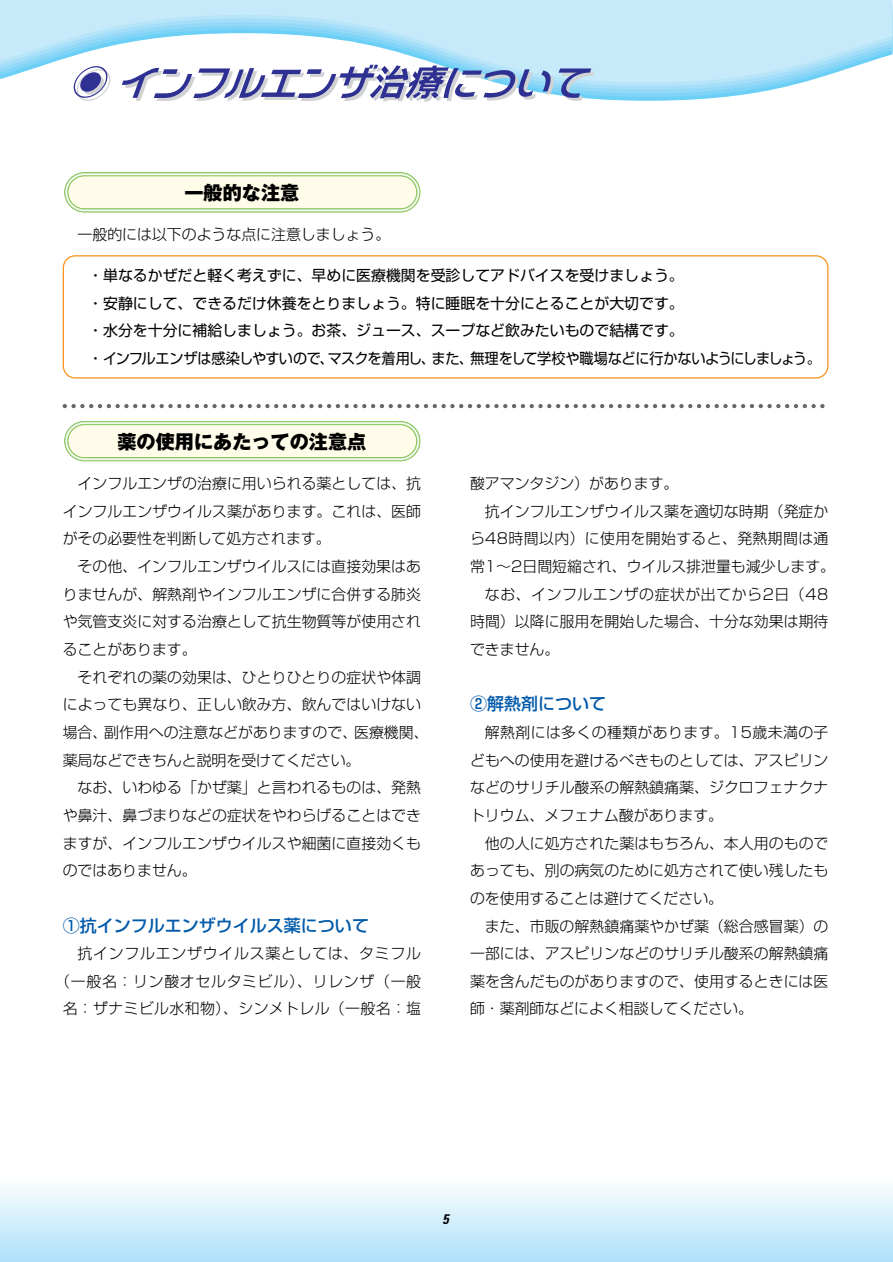
<style>
.page{position:relative;width:893px;height:1262px;background:#fff}
.page>*{position:absolute;margin:0;border:0;box-sizing:border-box;transform-origin:0 0}
.t1{font:19.2px "Gothic MB101 hea";color:#000}
.t2{font:500 16.95px "Shin Go";color:#015aaa}
.t3{font:300 14.85px/27.6px "Shin Go";letter-spacing:.005em;color:#000;text-align:justify}
.t4{font:14.85px/27.6px "Shin Go";color:#000}
.t5{font:300 14.85px/27.6px "Shin Go";letter-spacing:.045em;color:#000;text-align:right}
.t6{font:300 14.85px "Shin Go";letter-spacing:.025em;color:#000}
.t7{font:300 14.85px "Shin Go";letter-spacing:.035em;color:#000}
.t8{font:italic 700 condensed 13.8px "Univers";color:#000}
</style>
<div class="page">
<div style="left:63px;top:255px;width:765px;height:123px;border:1px solid #f7931d;border-radius:12px"></div>
<div style="left:66px;top:174px;width:352px;height:37px;background:#fffde9;border:1px solid #fff;border-radius:18px"></div>
<div style="left:64px;top:172px;width:356px;height:40px;border:4px solid #71bf44;border-radius:18px"></div>
<div style="left:65px;top:173px;width:354px;height:39px;border:3px solid #aad489;border-radius:18px"></div>
<div style="left:65px;top:173px;width:354px;height:38px;border:2px solid #c5e0ae;border-radius:18px"></div>
<div style="left:66px;top:174px;width:352px;height:37px;border:1px solid #fff;border-radius:18px"></div>
<div style="left:66px;top:423px;width:352px;height:36px;background:#fffde9;border:1px solid #fff;border-radius:18px"></div>
<div style="left:65px;top:421px;width:355px;height:40px;border:3px solid #8dc964;border-radius:18px"></div>
<div style="left:65px;top:422px;width:354px;height:38px;border:3px solid #aad489;border-radius:18px"></div>
<div style="left:66px;top:422px;width:353px;height:38px;border:1px solid #dfeed4;border-radius:18px"></div>
<div style="left:66px;top:423px;width:352px;height:36px;border:1px solid #fff;border-radius:18px"></div>
<div style="left:0;top:1178px;width:892px;height:84px;background:linear-gradient(to bottom,#fcfefe,#afe1f9)"></div>
<svg style="left:0;top:0;width:892px;height:82px;fill:#c6eafa"></svg>
<svg style="left:72px;top:66px;width:41px;height:35px"></svg>
<svg style="left:122px;top:65px;width:472px;height:37px"></svg>
<svg style="left:65px;top:404px;width:760px;height:4px"></svg>
<p class="t1" style="left:184px;top:185px;width:116px">一般的な注意</p>
<p class="t3" style="left:78px;top:223px;width:314px">一般的には以下のような点に注意しましょう。</p>
<p class="t4" style="left:88px;top:263px;width:734px">・単なるかぜだと軽く考えずに、早めに医療機関を受診してアドバイスを受けましょう。<br>・安静にして、できるだけ休養をとりましょう。特に睡眠を十分にとることが大切です。<br>・水分を十分に補給しましょう。お茶、ジュース、スープなど飲みたいもので結構です。<br>・インフルエンザは感染しやすいので、マスクを着用し、また、無理をして学校や職場などに行かないようにしましょう。</p>
<p class="t1" style="left:117px;top:434px;width:250px">薬の使用にあたっての注意点</p>
<p class="t3" style="left:63px;top:472px;width:360px;text-indent:15px">インフルエンザの治療に用いられる薬としては、抗インフルエンザウイルス薬があります。これは、医師がその必要性を判断して処方されます。</p>
<p class="t3" style="left:63px;top:555px;width:360px;text-indent:15px">その他、インフルエンザウイルスには直接効果はありませんが、解熱剤やインフルエンザに合併する肺炎や気管支炎に対する治療として抗生物質等が使用されることがあります。</p>
<p class="t3" style="left:63px;top:665px;width:367px;text-align:left;text-indent:15px">それぞれの薬の効果は、ひとりひとりの症状や体調によっても異なり、正しい飲み方、飲んではいけない場合、副作用への注意などがありますので、医療機関、薬局などできちんと説明を受けてください。</p>
<p class="t3" style="left:63px;top:776px;width:360px;text-indent:15px">なお、いわゆる「かぜ薬」と言われるものは、発熱や鼻汁、鼻づまりなどの症状をやわらげることはできますが、インフルエンザウイルスや細菌に直接効くものではありません。</p>
<p class="t2" style="left:63px;top:918px;width:308px">①抗インフルエンザウイルス薬について</p>
<p class="t5" style="left:55px;top:941px;width:367px">抗インフルエンザウイルス薬としては、タミフル<br>（一般名：リン酸オセルタミビル）、リレンザ（一般名：ザナミビル水和物）、シンメトレル（一般名：塩</p>
<p class="t3" style="left:470px;top:472px;width:210px">酸アマンタジン）があります。</p>
<p class="t3" style="left:485px;top:499px;width:345px">抗インフルエンザウイルス薬を適切な時期（発症か</p>
<p class="t6" style="left:470px;top:533px;width:360px">ら48時間以内）に使用を開始すると、発熱期間は通</p>
<p class="t3" style="left:470px;top:555px;width:366px">常1～2日間短縮され、ウイルス排泄量も減少します。</p>
<p class="t7" style="left:485px;top:588px;width:345px">なお、インフルエンザの症状が出てから2日（48</p>
<p class="t3" style="left:470px;top:610px;width:360px">時間）以降に服用を開始した場合、十分な効果は期待</p>
<p class="t3" style="left:470px;top:637px;width:91px">できません。</p>
<p class="t2" style="left:470px;top:697px;width:138px">②解熱剤について</p>
<p class="t3" style="left:470px;top:720px;width:360px;text-indent:15px">解熱剤には多くの種類があります。15歳未満の子どもへの使用を避けるべきものとしては、アスピリンなどのサリチル酸系の解熱鎮痛薬、ジクロフェナクナトリウム、メフェナム酸があります。</p>
<p class="t3" style="left:470px;top:831px;width:360px;text-indent:15px">他の人に処方された薬はもちろん、本人用のものであっても、別の病気のために処方されて使い残したものを使用することは避けてください。</p>
<p class="t3" style="left:470px;top:914px;width:360px;text-indent:15px">また、市販の解熱鎮痛薬やかぜ薬（総合感冒薬）の一部には、アスピリンなどのサリチル酸系の解熱鎮痛薬を含んだものがありますので、使用するときには医師・薬剤師などによく相談してください。</p>
<p class="t8" style="left:442px;top:1214px;width:8px">5</p>
</div>
